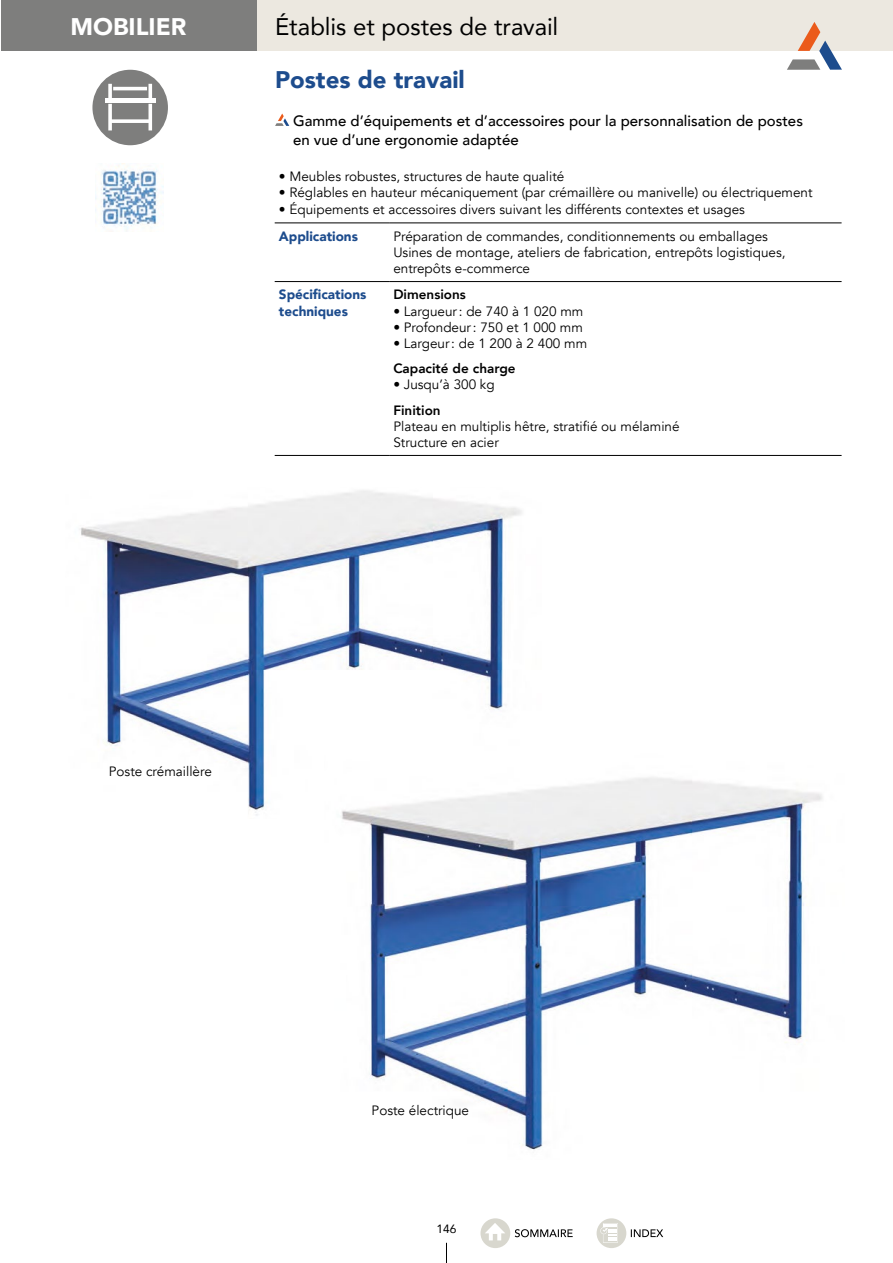
<style>
.page{position:relative;width:893px;height:1263px;background:#fff}
.page>*{position:absolute;margin:0;border:0;box-sizing:border-box;transform-origin:0 0}
.t1{font:24px "Avenir";color:#000}
.t2{font:900 24px "Avenir";color:#1d4c8d}
.t3{font:900 24px "Avenir";color:#fff}
.t4{font:500 15px/18.8px "Avenir";color:#000}
.t5{font:13.5px/16.2px "Avenir";color:#000}
.t6{font:900 13.5px/16.2px "Avenir";color:#1d4c8d}
.t7{font:800 13.5px "Avenir";color:#000}
.t8{font:12px "Avenir";color:#000}
.s1{font-weight:900;color:#1d4c8d}
.s2{font-weight:800}
</style>
<div class="page">
<svg style="left:446px;top:1243px;width:1px;height:20px"></svg>
<div style="left:256px;top:1px;width:637px;height:50px;background:#ece8e0"></div>
<svg style="left:275px;top:114px;width:14px;height:12px"></svg>
<div style="left:1px;top:1px;width:255px;height:50px;background:#7e7e7d"></div>
<hr style="left:275px;top:223px;width:114px;height:1px;background:#000">
<hr style="left:389px;top:223px;width:453px;height:1px;background:#000">
<hr style="left:275px;top:281px;width:114px;height:1px;background:#000">
<hr style="left:389px;top:281px;width:453px;height:1px;background:#000">
<hr style="left:275px;top:455px;width:114px;height:1px;background:#000">
<hr style="left:389px;top:455px;width:453px;height:1px;background:#000">
<svg style="left:787px;top:22px;width:55px;height:48px"></svg>
<div style="left:92px;top:70px;width:76px;height:75px;background:#7e7e7d;border-radius:50%"></div>
<svg style="left:148px;top:106px;width:4px;height:23px"></svg>
<svg style="left:108px;top:106px;width:4px;height:23px"></svg>
<svg style="left:112px;top:119px;width:36px;height:4px"></svg>
<div style="left:105px;top:98px;width:51px;height:5px;background:#fff"></div>
<svg style="left:108px;top:86px;width:4px;height:12px"></svg>
<svg style="left:148px;top:86px;width:4px;height:12px"></svg>
<hr style="left:115px;top:87px;width:30px;height:3px;background:#fff">
<img style="left:80px;top:490px;width:442px;height:326px">
<img style="left:325px;top:723px;width:498px;height:427px">
<img style="left:95px;top:165px;width:69px;height:67px">
<div style="left:480px;top:1218px;width:30px;height:30px;background:#d8d7ce;border-radius:50%"></div>
<svg style="left:485px;top:1223px;width:20px;height:17px"></svg>
<div style="left:597px;top:1218px;width:29px;height:30px;background:#d8d7ce;border-radius:50%"></div>
<svg style="left:600px;top:1223px;width:18px;height:20px"></svg>
<svg style="left:515px;top:1229px;width:58px;height:8px"></svg>
<svg style="left:631px;top:1229px;width:32px;height:8px"></svg>
<p class="t3" style="left:70px;top:6px;width:117px">MOBILIER</p>
<p class="t1" style="left:275px;top:8px;width:285px">Établis et postes de travail</p>
<p class="t2" style="left:275px;top:60px;width:191px">Postes de travail</p>
<p class="t4" style="left:293px;top:110px;width:511px">Gamme d’équipements et d’accessoires pour la personnalisation de postes en vue d’une ergonomie adaptée</p>
<p class="t5" style="left:279px;top:169px;width:287px">• Meubles robustes, structures de haute qualité</p>
<p class="t5" style="left:279px;top:185px;width:535px">• Réglables en hauteur mécaniquement (par crémaillère ou manivelle) ou électriquement</p>
<p class="t5" style="left:279px;top:196px;width:468px;line-height:27.2px">• Équipements et accessoires divers suivant les différents contextes et usages<br><span class="s1">Applications</span></p>
<p class="t5" style="left:393px;top:228px;width:394px">Préparation de commandes, conditionnements ou emballages<br>Usines de montage, ateliers de fabrication, entrepôts logistiques, entrepôts e-commerce</p>
<p class="t6" style="left:279px;top:286px;width:89px">Spécifications techniques</p>
<p class="t7" style="left:393px;top:284px;width:74px">Dimensions</p>
<p class="t5" style="left:393px;top:303px;width:192px">• Largueur: de 740 à 1 020 mm</p>
<p class="t5" style="left:393px;top:319px;width:191px">• Profondeur: 750 et 1 000 mm</p>
<p class="t5" style="left:393px;top:331px;width:195px;line-height:25.2px">• Largeur: de 1 200 à 2 400 mm<br><span class="s2">Capacité de charge</span></p>
<p class="t5" style="left:393px;top:372px;width:103px;line-height:25.2px">• Jusqu’à 300 kg<br><span class="s2">Finition</span></p>
<p class="t5" style="left:393px;top:418px;width:288px">Plateau en multiplis hêtre, stratifié ou mélaminé<br>Structure en acier</p>
<p class="t5" style="left:109px;top:763px;width:104px">Poste crémaillère</p>
<p class="t5" style="left:372px;top:1102px;width:99px">Poste électrique</p>
<p class="t8" style="left:436px;top:1219px;width:22px">146</p>
</div>
